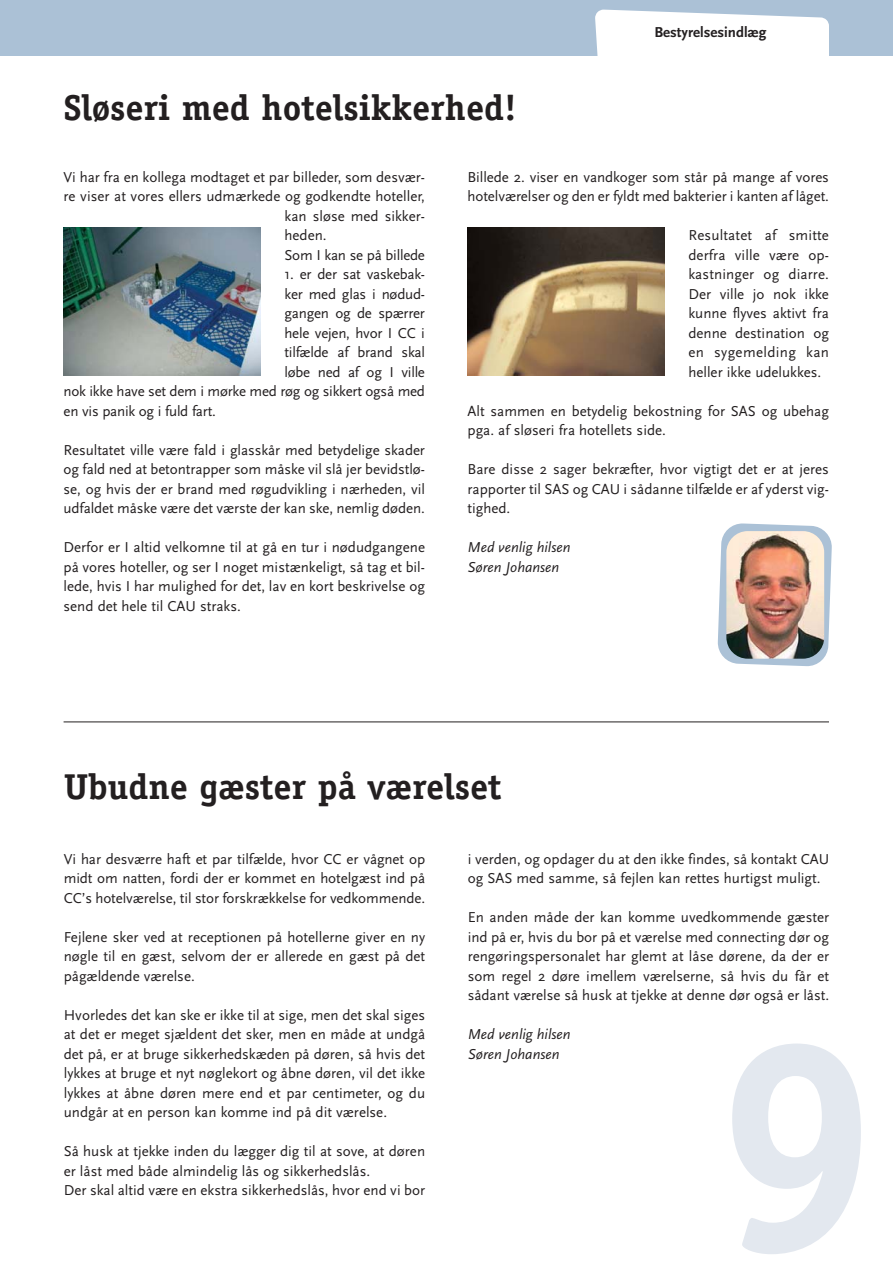
<style>
.page{position:relative;width:893px;height:1263px;background:#fff}
.page>*{position:absolute;margin:0;border:0;box-sizing:border-box;transform-origin:0 0}
.t1{font:700 300px "Officina Serif";color:#e3e8ef}
.t2{font:700 36px "Officina Serif";color:#231f20}
.t3{font:15px/19.5px "Scala Sans";color:#231f20;text-align:justify}
.t4{font:italic 15px/19.5px "Scala Sans";color:#231f20}
.t5{font:700 15px "Scala Sans";color:#231f20}
</style>
<div class="page">
<div style="left:0;top:1px;width:893px;height:55px;background:#abc1d6"></div>
<svg style="left:595px;top:10px;width:234px;height:46px;background:#f7f9fb"></svg>
<hr style="left:64px;top:721px;width:765px;height:1px;background:#231f20">
<svg style="left:717px;top:523px;width:115px;height:143px"></svg>
<img style="left:726px;top:531px;width:98px;height:128px;border-radius:21px">
<img style="left:64px;top:228px;width:196px;height:148px">
<img style="left:468px;top:228px;width:196px;height:148px">
<h2 class="t2" style="left:64px;top:94px;width:455px">Sløseri med hotelsikkerhed!</h2>
<p class="t5" style="left:654px;top:26px;width:113px">Bestyrelsesindlæg</p>
<p class="t3" style="left:64px;top:169px;width:363px">Vi har fra en kollega modtaget et par billeder, som desvær-</p>
<p class="t3" style="left:64px;top:188px;width:363px">re viser at vores ellers udmærkede og godkendte hoteller,</p>
<p class="t3" style="left:285px;top:208px;width:142px">kan sløse med sikker-</p>
<p class="t3" style="left:285px;top:227px;width:44px">heden.</p>
<p class="t3" style="left:285px;top:247px;width:142px">Som I kan se på billede</p>
<p class="t3" style="left:285px;top:266px;width:142px">1. er der sat vaskebak-</p>
<p class="t3" style="left:285px;top:286px;width:142px">ker med glas i nødud-</p>
<p class="t3" style="left:285px;top:305px;width:142px">gangen og de spærrer</p>
<p class="t3" style="left:285px;top:325px;width:142px">hele vejen, hvor I CC i</p>
<p class="t3" style="left:285px;top:344px;width:142px">tilfælde af brand skal</p>
<p class="t3" style="left:285px;top:364px;width:142px">løbe ned af og I ville</p>
<p class="t3" style="left:64px;top:383px;width:363px">nok ikke have set dem i mørke med røg og sikkert også med</p>
<p class="t3" style="left:64px;top:403px;width:154px">en vis panik og i fuld fart.</p>
<p class="t3" style="left:64px;top:442px;width:363px">Resultatet ville være fald i glasskår med betydelige skader og fald ned at betontrapper som måske vil slå jer bevidstlø&shy;se, og hvis der er brand med røgudvikling i nærheden, vil udfaldet måske være det værste der kan ske, nemlig døden.</p>
<p class="t3" style="left:64px;top:539px;width:363px">Derfor er I altid velkomne til at gå en tur i nødudgangene på vores hoteller, og ser I noget mistænkeligt, så tag et bil&shy;lede, hvis I har mulighed for det, lav en kort beskrivelse og send det hele til CAU straks.</p>
<p class="t3" style="left:468px;top:169px;width:363px">Billede 2. viser en vandkoger som står på mange af vores hotelværelser og den er fyldt med bakterier i kanten af låget.</p>
<p class="t3" style="left:688px;top:227px;width:142px">Resultatet af smitte derfra ville være op&shy;kastninger og diarre.<br>Der ville jo nok ikke kunne flyves aktivt fra denne destination og en sygemelding kan heller ikke udelukkes.</p>
<p class="t3" style="left:468px;top:403px;width:363px">Alt sammen en betydelig bekostning for SAS og ubehag pga. af sløseri fra hotellets side.</p>
<p class="t3" style="left:468px;top:461px;width:363px">Bare disse 2 sager bekræfter, hvor vigtigt det er at jeres rapporter til SAS og CAU i sådanne tilfælde er af yderst vig&shy;tighed.</p>
<p class="t4" style="left:468px;top:540px;width:104px">Med venlig hilsen<br>Søren Johansen</p>
<h2 class="t2" style="left:64px;top:773px;width:439px">Ubudne gæster på værelset</h2>
<p class="t3" style="left:64px;top:850px;width:363px">Vi har desværre haft et par tilfælde, hvor CC er vågnet op midt om natten, fordi der er kommet en hotelgæst ind på CC’s hotelværelse, til stor forskrækkelse for vedkommende.</p>
<p class="t3" style="left:64px;top:928px;width:363px">Fejlene sker ved at receptionen på hotellerne giver en ny nøgle til en gæst, selvom der er allerede en gæst på det pågældende værelse.</p>
<p class="t3" style="left:64px;top:1006px;width:363px">Hvorledes det kan ske er ikke til at sige, men det skal siges at det er meget sjældent det sker, men en måde at undgå det på, er at bruge sikkerhedskæden på døren, så hvis det lykkes at bruge et nyt nøglekort og åbne døren, vil det ikke lykkes at åbne døren mere end et par centimeter, og du undgår at en person kan komme ind på dit værelse.</p>
<p class="t3" style="left:64px;top:1143px;width:363px;text-align:left">Så husk at tjekke inden du lægger dig til at sove, at døren er låst med både almindelig lås og sikkerhedslås.<br>Der skal altid være en ekstra sikkerhedslås, hvor end vi bor</p>
<p class="t3" style="left:468px;top:850px;width:363px">i verden, og opdager du at den ikke findes, så kontakt CAU og SAS med samme, så fejlen kan rettes hurtigst muligt.</p>
<p class="t3" style="left:468px;top:909px;width:363px">En anden måde der kan komme uvedkommende gæster ind på er, hvis du bor på et værelse med connecting dør og rengøringspersonalet har glemt at låse dørene, da der er som regel 2 døre imellem værelserne, så hvis du får et sådant værelse så husk at tjekke at denne dør også er låst.</p>
<p class="t4" style="left:468px;top:1027px;width:104px">Med venlig hilsen<br>Søren Johansen</p>
<h1 class="t1" style="left:714px;top:1034px;width:168px">9</h1>
</div>
